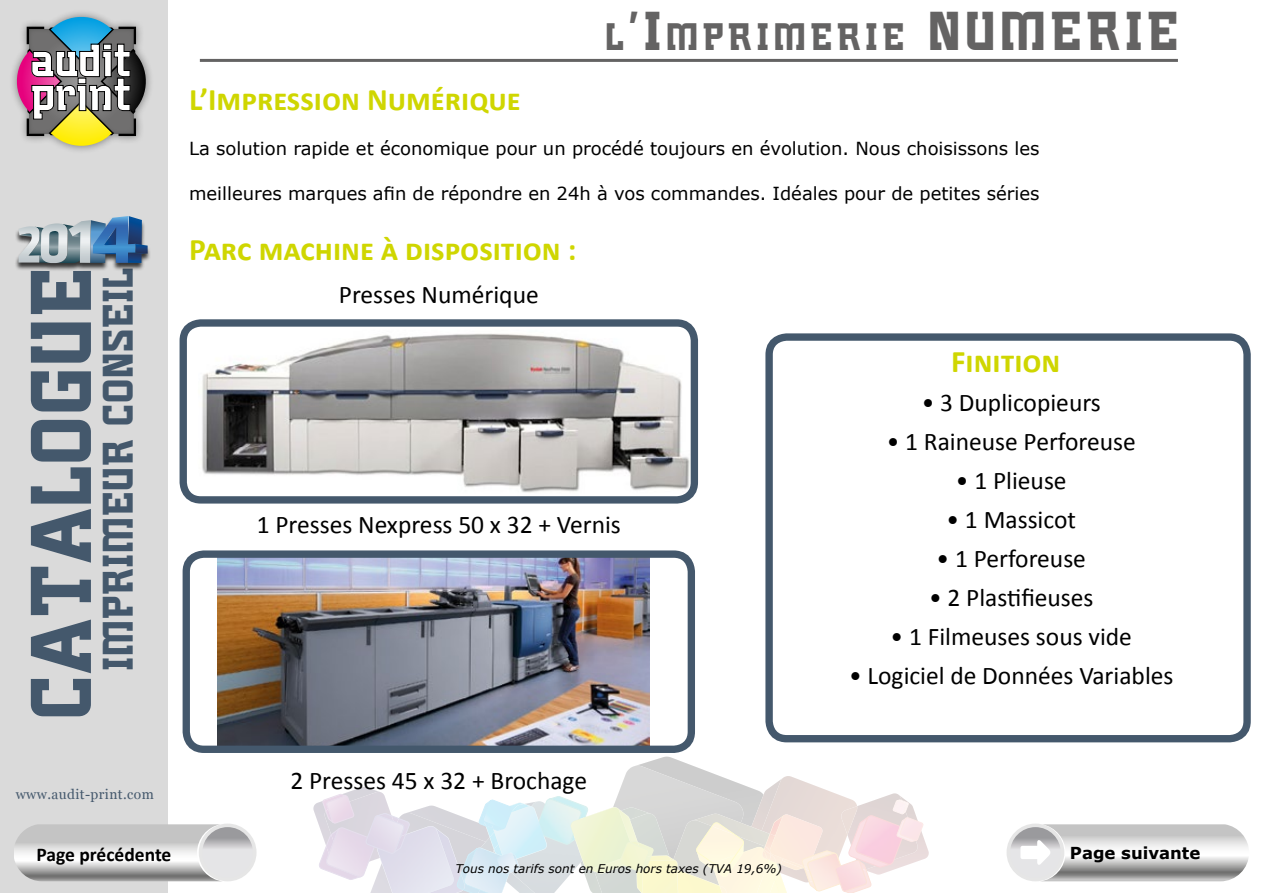
<style>
.page{position:relative;width:1263px;height:893px;background:#fff}
.page>*{position:absolute;margin:0;border:0;box-sizing:border-box;transform-origin:0 0}
.t1{font:75px "Plumbers Gothic";letter-spacing:.03em;color:#44586c}
.t2{font:40.65px/33.9px "Plumbers Gothic";letter-spacing:-.005em;color:#fff}
.t3{font:37.5px "Plumbers Gothic";letter-spacing:.03em;color:#44586c}
.t4{font:33.6px "Plumbers Gothic";letter-spacing:.145em;color:#646363}
.t5{font:700 31.5px "Calibri";color:#cfd600}
.t6{font:25.5px "Calibri";color:#000}
.t7{font:700 19.5px "Calibri";color:#000}
.t8{font:18px "Verdana";color:#000}
.t9{font:700 16.5px "Verdana";color:#000}
.t10{font:13.8px "Georgia";letter-spacing:.03em;color:#44586c}
.t11{font:italic 12px "Verdana";color:#000}
.s1{font-size:48px}
</style>
<div class="page">
<div style="left:0;top:0;width:168px;height:893px;background:#dadada"></div>
<img style="left:636px;top:757px;width:115px;height:37px">
<img style="left:618px;top:766px;width:125px;height:28px">
<img style="left:923px;top:824px;width:6px;height:35px">
<img style="left:751px;top:788px;width:11px;height:6px">
<img style="left:762px;top:776px;width:74px;height:18px">
<img style="left:780px;top:777px;width:48px;height:17px">
<img style="left:313px;top:787px;width:66px;height:38px">
<img style="left:325px;top:792px;width:58px;height:2px">
<svg style="left:319px;top:794px;width:604px;height:99px;background:#e8e6e4"></svg>
<svg style="left:14px;top:824px;width:209px;height:57px"></svg>
<div style="left:199px;top:824px;width:58px;height:57px;border:7px solid #e6e6e6;border-radius:50%"></div>
<svg style="left:202px;top:827px;width:51px;height:51px;background:#cfcfd1"></svg>
<div style="left:15px;top:217px;width:137px;height:54px;background:#000;opacity:.75"></div>
<svg style="left:18px;top:216px;width:130px;height:47px"></svg>
<hr style="left:200px;top:59px;width:978px;height:3px;background:#646363">
<div style="left:765px;top:333px;width:486px;height:409px;border:7px solid #44586c;border-radius:18px"></div>
<img style="left:188px;top:327px;width:502px;height:169px">
<div style="left:180px;top:319px;width:518px;height:185px;border:7px solid #44586c;border-radius:18px"></div>
<img style="left:218px;top:558px;width:432px;height:187px">
<div style="left:183px;top:550px;width:512px;height:203px;border:7px solid #44586c;border-radius:18px"></div>
<svg style="left:13px;top:14px;width:137px;height:136px"></svg>
<div style="left:1006px;top:824px;width:58px;height:57px;border:7px solid #e6e6e6;border-radius:50%"></div>
<svg style="left:1010px;top:827px;width:51px;height:51px"></svg>
<svg style="left:1020px;top:824px;width:228px;height:57px"></svg>
<h2 class="t2" style="left:30px;top:43px;width:103px">audit print</h2>
<h1 class="t1" style="left:12px;top:719px;width:452px;rotate:-90deg">CATALOGUE</h1>
<h3 class="t3" style="left:94px;top:671px;width:403px;rotate:-90deg">IMPRIMEUR CONSEIL</h3>
<h3 class="t4" style="left:606px;top:15px;width:477px">L<span class="s1">’I</span>MPRIMERIE <span class="s1">NUMERIE</span></h3>
<p class="t5" style="left:189px;top:80px;width:333px">L’Impression Numérique</p>
<p class="t8" style="left:189px;top:136px;width:852px">La solution rapide et économique pour un procédé toujours en évolution. Nous choisissons les</p>
<p class="t8" style="left:189px;top:181px;width:852px">meilleures marques afin de répondre en 24h à vos commandes. Idéales pour de petites séries</p>
<p class="t5" style="left:189px;top:230px;width:389px">Parc machine à disposition :</p>
<p class="t6" style="left:339px;top:278px;width:201px">Presses Numérique</p>
<p class="t6" style="left:257px;top:509px;width:366px">1 Presses Nexpress 50 x 32 + Vernis</p>
<p class="t5" style="left:951px;top:342px;width:111px">Finition</p>
<p class="t6" style="left:922px;top:386px;width:181px">• 3 Duplicopieurs</p>
<p class="t6" style="left:887px;top:425px;width:251px">• 1 Raineuse Perforeuse</p>
<p class="t6" style="left:956px;top:464px;width:112px">• 1 Plieuse</p>
<p class="t6" style="left:946px;top:503px;width:131px">• 1 Massicot</p>
<p class="t6" style="left:936px;top:542px;width:151px">• 1 Perforeuse</p>
<p class="t6" style="left:929px;top:581px;width:166px">• 2 Plastifieuses</p>
<p class="t6" style="left:890px;top:620px;width:243px">• 1 Filmeuses sous vide</p>
<p class="t6" style="left:849px;top:659px;width:326px">• Logiciel de Données Variables</p>
<p class="t10" style="left:16px;top:785px;width:140px">www.audit-print.com</p>
<p class="t7" style="left:37px;top:843px;width:136px">Page précédente</p>
<p class="t6" style="left:290px;top:764px;width:298px">2 Presses 45 x 32 + Brochage</p>
<p class="t11" style="left:455px;top:861px;width:328px">Tous nos tarifs sont en Euros hors taxes (TVA 19,6%)</p>
<p class="t9" style="left:1070px;top:843px;width:132px">Page suivante</p>
</div>
